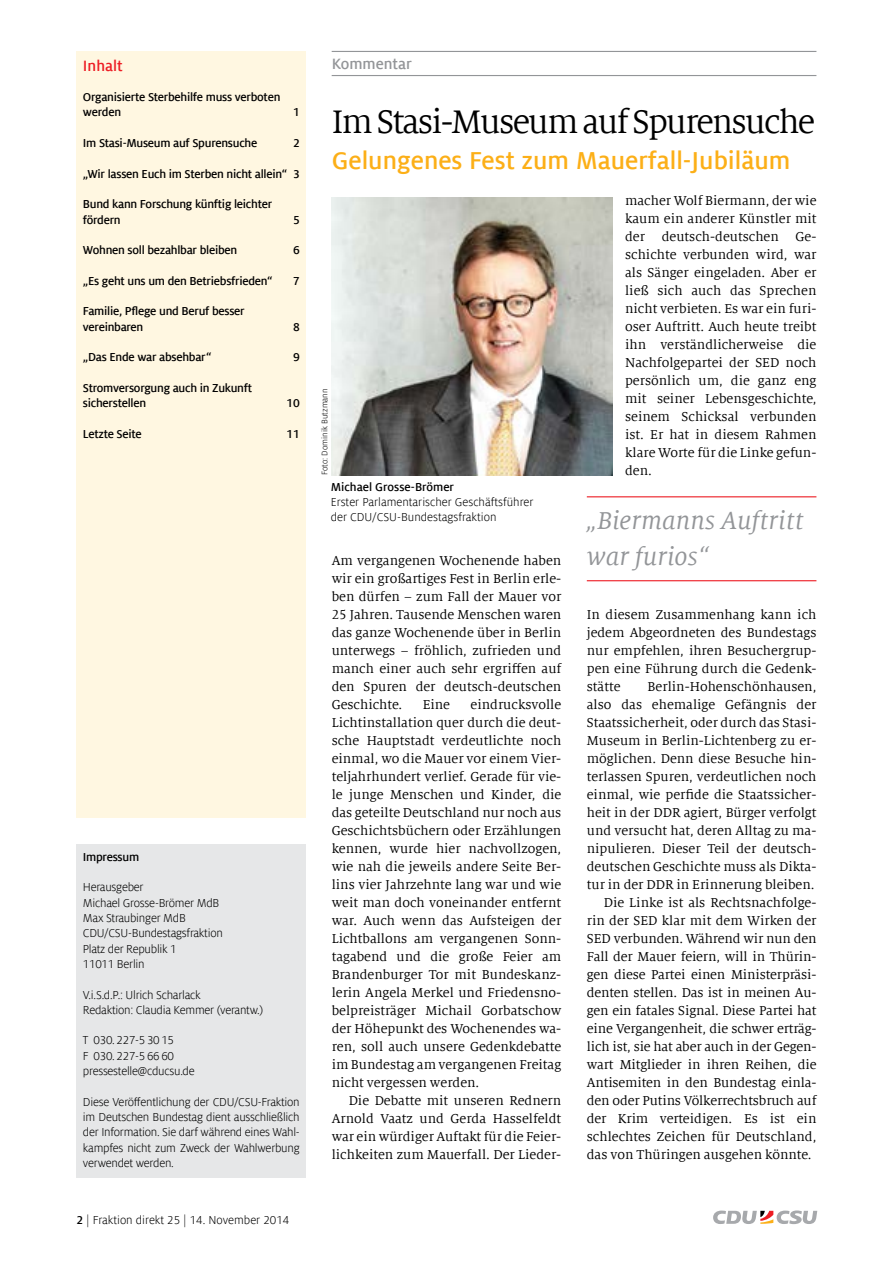
<style>
.page{position:relative;width:893px;height:1263px;background:#fff}
.page>*{position:absolute;margin:0;border:0;box-sizing:border-box;transform-origin:0 0}
.t1{font:36px "Milo Serif Offc";letter-spacing:-.05em;color:#000}
.t2{font:700 27px "Milo Sans Offc";color:#fcaf17}
.t3{font:italic 27px/36px "Milo Serif Offc";color:#939598}
.t4{font:700 16.5px "Milo Sans Offc";color:#939598}
.t5{font:700 16.5px "Milo Sans Offc";color:#ed1d24}
.t6{font:14.25px/18px "Milo Serif Offc";color:#000;text-align:justify}
.t7{font:12.75px/15.3px "Milo Sans Offc";letter-spacing:-.02em;color:#000}
.t8{font:700 12.75px/15.3px "Milo Sans Offc";letter-spacing:-.02em;color:#000}
.t9{font:12.75px/15.3px "Milo Sans Offc";color:#000}
.t10{font:700 12.75px "Milo Sans Offc";color:#000}
.t11{font:9px "Milo Sans Offc";color:#000}
.s1{font-weight:700}
</style>
<div class="page">
<svg style="left:713px;top:1210px;width:104px;height:14px"></svg>
<hr style="left:332px;top:51px;width:484px;height:1px;background:#939598">
<hr style="left:332px;top:75px;width:484px;height:1px;background:#939598">
<div style="left:77px;top:844px;width:229px;height:334px;background:#e6e7e8"></div>
<div style="left:77px;top:51px;width:229px;height:766px;background:#fff7e1"></div>
<hr style="left:587px;top:496px;width:229px;height:1px;background:#ed1d24">
<hr style="left:587px;top:580px;width:229px;height:1px;background:#ed1d24">
<img style="left:332px;top:198px;width:280px;height:277px">
<p class="t5" style="left:83px;top:55px;width:41px">Inhalt</p>
<p class="t8" style="left:83px;top:89px;width:199px">Organisierte Sterbehilfe muss verboten werden</p>
<p class="t8" style="left:83px;top:89px;width:56px">Headl ne 1</p>
<p class="t8" style="left:293px;top:105px;width:8px">1</p>
<p class="t8" style="left:83px;top:135px;width:176px">Im Stasi-Museum auf Spurensuche</p>
<p class="t8" style="left:293px;top:135px;width:8px">2</p>
<p class="t8" style="left:83px;top:166px;width:218px">„Wir lassen Euch im Sterben nicht allein“ 3</p>
<p class="t8" style="left:83px;top:196px;width:191px">Bund kann Forschung künftig leichter fördern</p>
<p class="t8" style="left:293px;top:212px;width:8px">5</p>
<p class="t8" style="left:83px;top:242px;width:156px">Wohnen soll bezahlbar bleiben</p>
<p class="t8" style="left:293px;top:242px;width:8px">6</p>
<p class="t8" style="left:83px;top:273px;width:191px">„Es geht uns um den Betriebsfrieden“</p>
<p class="t8" style="left:293px;top:273px;width:8px">7</p>
<p class="t8" style="left:83px;top:303px;width:163px">Familie, Pflege und Beruf besser vereinbaren</p>
<p class="t8" style="left:293px;top:319px;width:8px">8</p>
<p class="t8" style="left:83px;top:349px;width:130px">„Das Ende war absehbar“</p>
<p class="t8" style="left:293px;top:349px;width:8px">9</p>
<p class="t8" style="left:83px;top:380px;width:171px">Stromversorgung auch in Zukunft sicherstellen</p>
<p class="t8" style="left:287px;top:395px;width:15px">10</p>
<p class="t8" style="left:83px;top:426px;width:60px">Letzte Seite</p>
<p class="t8" style="left:287px;top:426px;width:15px">11</p>
<p class="t8" style="left:83px;top:849px;width:58px">Impressum</p>
<p class="t7" style="left:83px;top:879px;width:141px">Herausgeber<br>Michael Grosse-Brömer MdB<br>Max Straubinger MdB<br>CDU/CSU-Bundestagsfraktion<br>Platz der Republik 1<br>11011 Berlin</p>
<p class="t7" style="left:83px;top:987px;width:182px">V.i.S.d.P.: Ulrich Scharlack<br>Redaktion: Claudia Kemmer (verantw.)</p>
<p class="t7" style="left:83px;top:1032px;width:113px">T 030.227-53015<br>F 030.227-56660 pressestelle@cducsu.de</p>
<p class="t7" style="left:83px;top:1094px;width:218px;text-align:justify">Diese Veröffentlichung der CDU/CSU-Fraktion im Deutschen Bundestag dient ausschließlich der Information. Sie darf während eines Wahl&shy;kampfes nicht zum Zweck der Wahlwerbung verwendet werden.</p>
<p class="t9" style="left:77px;top:1212px;width:214px"><span class="s1">2</span> | Fraktion direkt 25 | 14. November 2014</p>
<p class="t4" style="left:332px;top:53px;width:82px">Kommentar</p>
<h1 class="t1" style="left:332px;top:100px;width:485px">Im Stasi-Museum auf Spurensuche</h1>
<h2 class="t2" style="left:332px;top:144px;width:460px">Gelungenes Fest zum Mauerfall-Jubiläum</h2>
<p class="t11" style="left:319px;top:475px;width:88px;rotate:-90deg">Foto: Dominik Butzmann</p>
<p class="t10" style="left:331px;top:479px;width:125px">Michael Grosse-Brömer</p>
<p class="t9" style="left:331px;top:494px;width:204px">Erster Parlamentarischer Geschäftsführer der CDU/CSU-Bundestagsfraktion</p>
<p class="t6" style="left:332px;top:552px;width:231px">Am vergangenen Wochenende haben wir ein großartiges Fest in Berlin erle&shy;ben dürfen – zum Fall der Mauer vor 25 Jahren. Tausende Menschen waren das ganze Wochenende über in Berlin unterwegs – fröhlich, zufrieden und manch einer auch sehr ergriffen auf den Spuren der deutsch-deutschen Geschichte.</p>
<p class="t6" style="left:332px;top:696px;width:231px;text-indent:139px">eindrucksvolle Lichtinstallation quer durch die deut&shy;sche Hauptstadt verdeutlichte noch einmal, wo die Mauer vor einem Vier&shy;teljahrhundert verlief. Gerade für vie&shy;le junge Menschen und Kinder, die das geteilte Deutschland nur noch aus Geschichtsbüchern oder Erzählungen kennen, wurde hier nachvollzogen, wie nah die jeweils andere Seite Ber&shy;lins vier Jahrzehnte lang war und wie weit man doch voneinander entfernt war. Auch wenn das Aufsteigen der Lichtballons am vergangenen Sonn&shy;tagabend und die große Feier am Brandenburger Tor mit Bundeskanz&shy;lerin Angela Merkel und Friedensno&shy;belpreisträger Michail Gorbatschow der Höhepunkt des Wochenendes wa&shy;ren, soll auch unsere Gedenkdebatte im Bundestag am vergangenen Freitag nicht vergessen werden.</p>
<p class="t6" style="left:332px;top:1091px;width:231px;text-indent:17px">Die Debatte mit unseren Rednern Arnold Vaatz und Gerda Hasselfeldt war ein würdiger Auftakt für die Feier&shy;lichkeiten zum Mauerfall. Der Lieder-</p>
<p class="t6" style="left:423px;top:696px;width:29px">Eine</p>
<p class="t6" style="left:625px;top:192px;width:193px">macher Wolf Biermann, der wie kaum ein anderer Künstler mit der deutsch-deutschen Ge&shy;schichte verbunden wird, war als Sänger eingeladen. Aber er ließ sich auch das Sprechen nicht verbieten. Es war ein furi&shy;oser Auftritt. Auch heute treibt ihn verständlicherweise die Nachfolgepartei der SED noch persönlich um, die ganz eng mit seiner Lebensgeschichte, seinem Schicksal verbunden ist. Er hat in diesem Rahmen klare Worte für die Linke gefun&shy;den.</p>
<h2 class="t3" style="left:587px;top:502px;width:218px">„Biermanns Auftritt war furios“</h2>
<p class="t6" style="left:587px;top:606px;width:231px">In diesem Zusammenhang kann ich jedem Abgeordneten des Bundestags nur empfehlen, ihren Besuchergrup&shy;pen eine Führung durch die Gedenk&shy;stätte</p>
<p class="t6" style="left:648px;top:678px;width:170px">Berlin-Hohenschönhausen,</p>
<p class="t6" style="left:587px;top:696px;width:231px">also das ehemalige Gefängnis der</p>
<p class="t6" style="left:587px;top:714px;width:231px">Staatssicherheit, oder durch das Stasi-</p>
<p class="t6" style="left:587px;top:732px;width:231px">Museum in Berlin-Lichtenberg zu er-</p>
<p class="t6" style="left:587px;top:750px;width:231px">möglichen. Denn diese Besuche hin-</p>
<p class="t6" style="left:587px;top:768px;width:231px">terlassen Spuren, verdeutlichen noch</p>
<p class="t6" style="left:587px;top:786px;width:231px">einmal, wie perfide die Staatssicher-</p>
<p class="t6" style="left:587px;top:804px;width:231px">heit in der DDR agiert, Bürger verfolgt</p>
<p class="t6" style="left:587px;top:822px;width:231px">und versucht hat, deren Alltag zu ma-</p>
<p class="t6" style="left:587px;top:840px;width:231px">nipulieren. Dieser Teil der deutsch-</p>
<p class="t6" style="left:587px;top:858px;width:231px">deutschen Geschichte muss als Dikta-</p>
<p class="t6" style="left:587px;top:876px;width:229px">tur in der DDR in Erinnerung bleiben.</p>
<p class="t6" style="left:604px;top:894px;width:214px">Die Linke ist als Rechtsnachfolge-</p>
<p class="t6" style="left:587px;top:912px;width:231px">rin der SED klar mit dem Wirken der</p>
<p class="t6" style="left:587px;top:929px;width:231px">SED verbunden. Während wir nun den</p>
<p class="t6" style="left:587px;top:947px;width:231px">Fall der Mauer feiern, will in Thürin-</p>
<p class="t6" style="left:587px;top:965px;width:231px">gen diese Partei einen Ministerpräsi-</p>
<p class="t6" style="left:587px;top:983px;width:231px">denten stellen. Das ist in meinen Au-</p>
<p class="t6" style="left:587px;top:1001px;width:231px">gen ein fatales Signal. Diese Partei hat</p>
<p class="t6" style="left:587px;top:1019px;width:231px">eine Vergangenheit, die schwer erträg-</p>
<p class="t6" style="left:587px;top:1037px;width:231px">lich ist, sie hat aber auch in der Gegen-</p>
<p class="t6" style="left:587px;top:1055px;width:231px">wart Mitglieder in ihren Reihen, die</p>
<p class="t6" style="left:587px;top:1073px;width:231px">Antisemiten in den Bundestag einla-</p>
<p class="t6" style="left:587px;top:1091px;width:231px">den oder Putins Völkerrechtsbruch auf</p>
<p class="t6" style="left:587px;top:1109px;width:231px">der Krim verteidigen. Es ist ein</p>
<p class="t6" style="left:587px;top:1127px;width:231px">schlechtes Zeichen für Deutschland,</p>
<p class="t6" style="left:587px;top:1145px;width:226px">das von Thüringen ausgehen könnte.</p>
</div>
